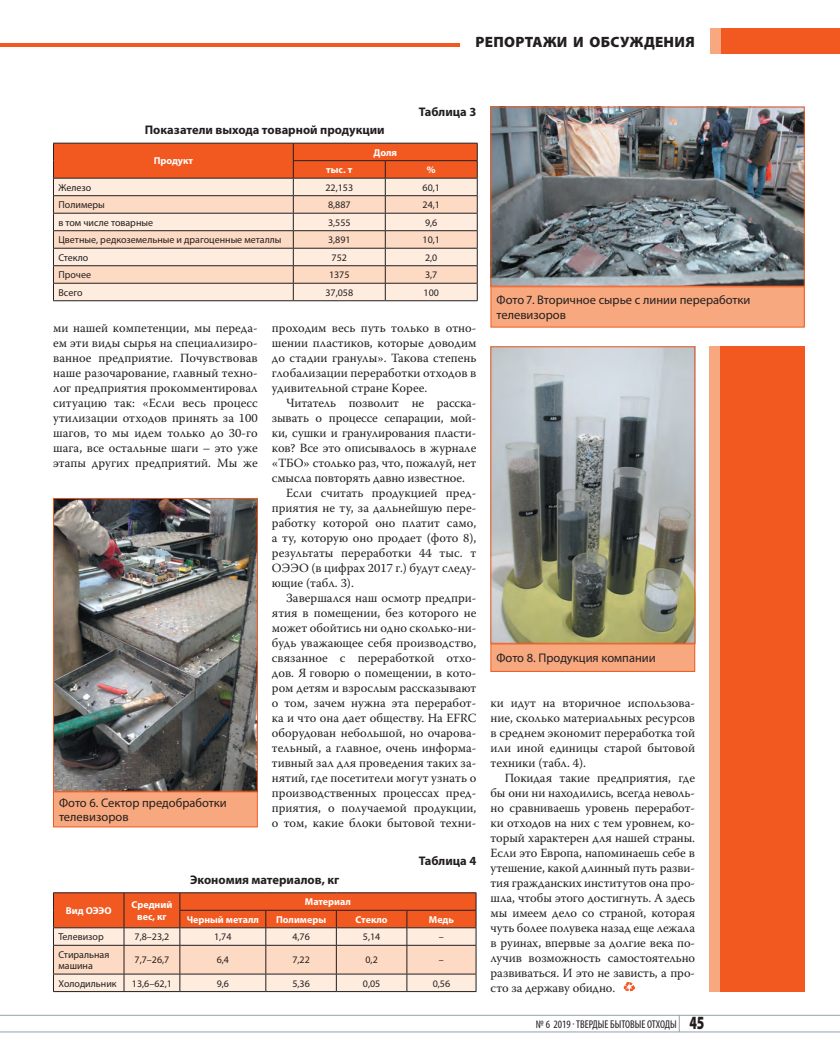
<style>
.page{position:relative;width:840px;height:1053px;background:#fff}
.page>*{position:absolute;margin:0;border:0;box-sizing:border-box;transform-origin:0 0}
.t1{font:15px "Myriad Pro Black 20";letter-spacing:.02em;color:#231f20}
.t2{font:12.5px/15px "Warnock Pro";color:#231f20;text-align:justify}
.t3{font:12.5px/14.4px "Myriad Pro";color:#231f20}
.t4{font:700 12.5px "Myriad Pro";color:#231f20}
.t5{font:condensed 11.25px "Myriad Pro";color:#231f20}
.t6{font:10px/11.2px "Myriad Pro";color:#231f20}
.t7{font:700 10px/11.2px "Myriad Pro";color:#fff;text-align:center}
.s1{font-family:"Myriad Pro Black 2";font-stretch:normal;font-size:18.75px}
</style>
<div class="page">
<svg style="left:0;top:1014px;width:840px;height:18px"></svg>
<div style="left:721px;top:28px;width:119px;height:26px;background:#f15921"></div>
<hr style="left:0;top:43px;width:459px;height:4px;background:#f15921">
<div style="left:711px;top:28px;width:10px;height:26px;background:#f8a87e"></div>
<div style="left:719px;top:346px;width:85px;height:645px;background:#f15921"></div>
<div style="left:709px;top:346px;width:10px;height:645px;background:#f8a87e"></div>
<svg style="left:623px;top:982px;width:12px;height:9px"></svg>
<svg style="left:53px;top:143px;width:425px;height:157px;background:#edbaa2"></svg>
<hr style="left:53px;top:300px;width:240px;height:1px;background:#231f20">
<hr style="left:293px;top:300px;width:92px;height:1px;background:#231f20">
<hr style="left:385px;top:300px;width:92px;height:1px;background:#231f20">
<svg style="left:53px;top:892px;width:424px;height:99px;background:#eba98c"></svg>
<hr style="left:53px;top:991px;width:71px;height:1px;background:#231f20">
<hr style="left:124px;top:991px;width:56px;height:1px;background:#231f20">
<hr style="left:180px;top:991px;width:86px;height:1px;background:#231f20">
<hr style="left:266px;top:991px;width:70px;height:1px;background:#231f20">
<hr style="left:336px;top:991px;width:71px;height:1px;background:#231f20">
<hr style="left:407px;top:991px;width:69px;height:1px;background:#231f20">
<img style="left:492px;top:109px;width:310px;height:175px">
<div style="left:53px;top:791px;width:204px;height:35px;background:#f8a87e"></div>
<div style="left:53px;top:791px;width:205px;height:36px;border:1px solid #f15921"></div>
<div style="left:491px;top:644px;width:204px;height:27px;background:#f8a87e"></div>
<div style="left:490px;top:643px;width:205px;height:28px;border:1px solid #f15921"></div>
<div style="left:491px;top:287px;width:313px;height:40px;background:#f8a87e"></div>
<div style="left:490px;top:286px;width:314px;height:41px;border:1px solid #f15921"></div>
<img style="left:55px;top:500px;width:201px;height:289px">
<div style="left:53px;top:498px;width:205px;height:293px;border:1px solid #f15921"></div>
<img style="left:492px;top:348px;width:201px;height:293px">
<div style="left:490px;top:346px;width:205px;height:297px;border:1px solid #f15921"></div>
<p class="t1" style="left:475px;top:33px;width:221px">РЕПОРТАЖИ И ОБСУЖДЕНИЯ</p>
<p class="t4" style="left:419px;top:103px;width:59px">Таблица 3</p>
<p class="t4" style="left:145px;top:122px;width:241px">Показатели выхода товарной продукции</p>
<p class="t7" style="left:154px;top:155px;width:41px">Продукт</p>
<p class="t7" style="left:373px;top:146px;width:25px">Доля</p>
<p class="t7" style="left:326px;top:164px;width:28px">тыс. т</p>
<p class="t7" style="left:427px;top:164px;width:10px">%</p>
<p class="t6" style="left:58px;top:181px;width:34px">Железо</p>
<p class="t6" style="left:325px;top:181px;width:29px">22,153</p>
<p class="t6" style="left:422px;top:181px;width:19px">60,1</p>
<p class="t6" style="left:58px;top:199px;width:48px">Полимеры</p>
<p class="t6" style="left:328px;top:199px;width:24px">8,887</p>
<p class="t6" style="left:422px;top:199px;width:19px">24,1</p>
<p class="t6" style="left:58px;top:216px;width:96px">в том числе товарные</p>
<p class="t6" style="left:328px;top:216px;width:24px">3,555</p>
<p class="t6" style="left:425px;top:216px;width:14px">9,6</p>
<p class="t6" style="left:58px;top:234px;width:224px">Цветные, редкоземельные и драгоценные металлы</p>
<p class="t6" style="left:328px;top:234px;width:24px">3,891</p>
<p class="t6" style="left:422px;top:234px;width:19px">10,1</p>
<p class="t6" style="left:58px;top:251px;width:32px">Стекло</p>
<p class="t6" style="left:332px;top:251px;width:17px">752</p>
<p class="t6" style="left:425px;top:251px;width:14px">2,0</p>
<p class="t6" style="left:58px;top:269px;width:34px">Прочее</p>
<p class="t6" style="left:329px;top:269px;width:22px">1375</p>
<p class="t6" style="left:425px;top:269px;width:14px">3,7</p>
<p class="t6" style="left:58px;top:286px;width:26px">Всего</p>
<p class="t6" style="left:325px;top:286px;width:29px">37,058</p>
<p class="t6" style="left:423px;top:286px;width:17px">100</p>
<p class="t2" style="left:53px;top:319px;width:206px">ми нашей компетенции, мы переда&shy;ем эти виды сырья на специализиро&shy;ванное предприятие. Почувствовав наше разочарование, главный техно&shy;лог предприятия прокомментировал ситуацию так: «Если весь процесс утилизации отходов принять за 100 шагов, то мы идем только до 30-го шага, все остальные шаги – это уже этапы других предприятий. Мы же</p>
<p class="t2" style="left:272px;top:319px;width:206px">проходим весь путь только в отно&shy;шении пластиков, которые доводим до стадии гранулы». Такова степень глобализации переработки отходов в удивительной стране Корее.</p>
<p class="t2" style="left:286px;top:394px;width:192px">Читатель позволит не расска-</p>
<p class="t2" style="left:272px;top:409px;width:206px">зывать о процессе сепарации, мой-</p>
<p class="t2" style="left:272px;top:424px;width:206px">ки, сушки и гранулирования пласти-</p>
<p class="t2" style="left:272px;top:439px;width:206px">ков? Все это описывалось в журнале</p>
<p class="t2" style="left:272px;top:454px;width:206px">«ТБО» столько раз, что, пожалуй, нет</p>
<p class="t2" style="left:272px;top:469px;width:194px">смысла повторять давно известное.</p>
<p class="t2" style="left:286px;top:484px;width:192px">Если считать продукцией пред-</p>
<p class="t2" style="left:272px;top:499px;width:206px">приятия не ту, за дальнейшую пере-</p>
<p class="t2" style="left:272px;top:514px;width:206px">работку которой оно платит само,</p>
<p class="t2" style="left:272px;top:529px;width:206px">а ту, которую оно продает (фото 8),</p>
<p class="t2" style="left:272px;top:544px;width:206px">результаты переработки 44 тыс. т</p>
<p class="t2" style="left:272px;top:559px;width:206px">ОЭЭО (в цифрах 2017 г.) будут следу-</p>
<p class="t2" style="left:272px;top:574px;width:83px">ющие (табл. 3).</p>
<p class="t2" style="left:286px;top:589px;width:192px">Завершался наш осмотр предпри-</p>
<p class="t2" style="left:272px;top:604px;width:206px">ятия в помещении, без которого не</p>
<p class="t2" style="left:272px;top:619px;width:206px">может обойтись ни одно сколько-ни-</p>
<p class="t2" style="left:272px;top:634px;width:206px">будь уважающее себя производство,</p>
<p class="t2" style="left:272px;top:649px;width:206px">связанное с переработкой отхо-</p>
<p class="t2" style="left:272px;top:664px;width:206px">дов. Я говорю о помещении, в кото-</p>
<p class="t2" style="left:272px;top:679px;width:206px">ром детям и взрослым рассказывают</p>
<p class="t2" style="left:272px;top:694px;width:206px">о том, зачем нужна эта переработ-</p>
<p class="t2" style="left:272px;top:709px;width:206px">ка и что она дает обществу. На ЕFRC</p>
<p class="t2" style="left:272px;top:724px;width:206px">оборудован небольшой, но очарова-</p>
<p class="t2" style="left:272px;top:739px;width:206px">тельный, а главное, очень информа-</p>
<p class="t2" style="left:272px;top:754px;width:206px">тивный зал для проведения таких за-</p>
<p class="t2" style="left:272px;top:769px;width:206px">нятий, где посетители могут узнать о</p>
<p class="t2" style="left:272px;top:784px;width:206px">производственных процессах пред-</p>
<p class="t2" style="left:272px;top:799px;width:206px">приятия, о получаемой продукции,</p>
<p class="t2" style="left:272px;top:814px;width:206px">о том, какие блоки бытовой техни-</p>
<p class="t3" style="left:59px;top:795px;width:169px">Фото 6. Сектор предобработки телевизоров</p>
<p class="t4" style="left:190px;top:871px;width:151px">Экономия материалов, кг</p>
<p class="t4" style="left:419px;top:852px;width:59px">Таблица 4</p>
<p class="t7" style="left:66px;top:904px;width:47px">Вид ОЭЭО</p>
<p class="t7" style="left:131px;top:899px;width:42px">Средний вес, кг</p>
<p class="t7" style="left:305px;top:895px;width:48px">Материал</p>
<p class="t7" style="left:187px;top:913px;width:74px">Черный металл</p>
<p class="t7" style="left:276px;top:913px;width:52px">Полимеры</p>
<p class="t7" style="left:355px;top:913px;width:34px">Стекло</p>
<p class="t7" style="left:429px;top:913px;width:27px">Медь</p>
<p class="t6" style="left:58px;top:931px;width:47px">Телевизор</p>
<p class="t6" style="left:135px;top:931px;width:36px">7,8–23,2</p>
<p class="t6" style="left:214px;top:931px;width:19px">1,74</p>
<p class="t6" style="left:292px;top:931px;width:19px">4,76</p>
<p class="t6" style="left:363px;top:931px;width:19px">5,14</p>
<p class="t6" style="left:439px;top:931px;width:6px">–</p>
<p class="t6" style="left:58px;top:948px;width:52px">Стиральная машина</p>
<p class="t6" style="left:135px;top:954px;width:36px">7,7–26,7</p>
<p class="t6" style="left:217px;top:954px;width:14px">6,4</p>
<p class="t6" style="left:292px;top:954px;width:19px">7,22</p>
<p class="t6" style="left:365px;top:954px;width:14px">0,2</p>
<p class="t6" style="left:439px;top:954px;width:6px">–</p>
<p class="t6" style="left:58px;top:977px;width:60px">Холодильник</p>
<p class="t6" style="left:132px;top:977px;width:41px">13,6–62,1</p>
<p class="t6" style="left:217px;top:977px;width:14px">9,6</p>
<p class="t6" style="left:292px;top:977px;width:19px">5,36</p>
<p class="t6" style="left:363px;top:977px;width:19px">0,05</p>
<p class="t6" style="left:433px;top:977px;width:19px">0,56</p>
<p class="t3" style="left:496px;top:293px;width:255px">Фото 7. Вторичное сырье с линии переработки телевизоров</p>
<p class="t3" style="left:496px;top:650px;width:161px">Фото 8. Продукция компании</p>
<p class="t2" style="left:490px;top:694px;width:206px">ки идут на вторичное использова&shy;ние, сколько материальных ресурсов в среднем экономит переработка той или иной единицы старой бытовой техники (табл. 4).</p>
<p class="t2" style="left:490px;top:769px;width:206px;text-indent:14px">Покидая такие предприятия, где бы они ни находились, всегда неволь&shy;но сравниваешь уровень переработ&shy;ки отходов на них с тем уровнем, ко&shy;торый характерен для нашей страны.<br>Если это Европа, напоминаешь себе в утешение, какой длинный путь разви&shy;тия гражданских институтов она про&shy;шла, чтобы этого достигнуть. А здесь мы имеем дело со страной, которая чуть более полувека назад еще лежала в руинах, впервые за долгие века по&shy;лучив возможность самостоятельно развиваться. И это не зависть, а про&shy;сто за державу обидно.</p>
<p class="t5" style="left:536px;top:1017px;width:170px">№ 6 2019 ТВЕРДЫЕ БЫТОВЫЕ ОТХОДЫ <span class="s1">45</span></p>
</div>
